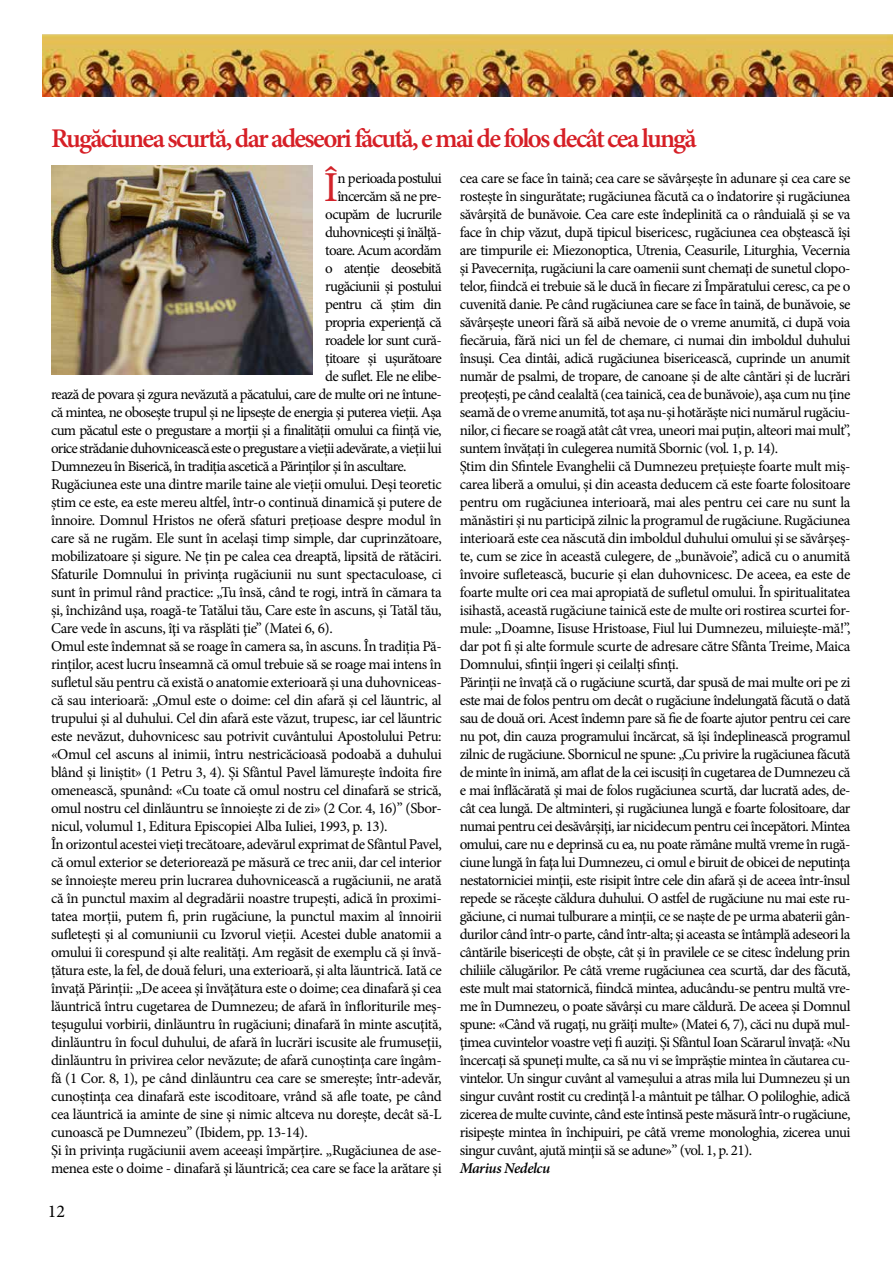
<style>
.page{position:relative;width:893px;height:1263px;background:#fff}
.page>*{position:absolute;margin:0;border:0;box-sizing:border-box;transform-origin:0 0}
.t1{font:42.75px "Minion Pro";color:#d2232a}
.t2{font:600 27px "Minion Pro";letter-spacing:-.065em;color:#d61f26}
.t3{font:18px "Minion Pro";color:#000}
.t4{font:15px/18px "Minion Pro";letter-spacing:-.035em;color:#000}
.t5{font:15px "Minion Pro";letter-spacing:-.055em;color:#000}
.t6{font:italic 600 15px "Minion Pro";letter-spacing:-.03em;color:#000}
</style>
<div class="page">
<img style="left:43px;top:34px;width:850px;height:63px">
<img style="left:51px;top:166px;width:262px;height:209px">
<h2 class="t2" style="left:51px;top:120px;width:647px">Rugăciunea scurtă, dar adeseori făcută, e mai de folos decât cea lungă</h2>
<h1 class="t1" style="left:324px;top:159px;width:16px">Î</h1>
<p class="t4" style="left:337px;top:169px;width:106px">n perioada postului</p>
<p class="t4" style="left:460px;top:169px;width:392px">cea care se face în taină; cea care se săvârşeşte în adunare şi cea care se rosteşte în singurătate; rugăciunea făcută ca o îndatorire şi rugăciunea săvârşită de bunăvoie. Cea care este îndeplinită ca o rânduială şi se va face în chip văzut, după tipicul bisericesc, rugăciunea cea obştească îşi are timpurile ei: Miezonoptica, Utrenia, Ceasurile, Liturghia, Vecernia şi Pavecerniţa, rugăciuni la care oamenii sunt chemaţi de sunetul clopo&shy;telor, fiindcă ei trebuie să le ducă în fiecare zi Împăratului ceresc, ca pe o cuvenită danie. Pe când rugăciunea care se face în taină, de bunăvoie, se săvârşeşte uneori fără să aibă nevoie de o vreme anumită, ci după voia fiecăruia, fără nici un fel de chemare, ci numai din imboldul duhului însuşi. Cea dintâi, adică rugăciunea bisericească, cuprinde un anumit număr de psalmi, de tropare, de canoane şi de alte cântări şi de lucrări preoţeşti, pe când cealaltă (cea tainică, cea de bunăvoie), aşa cum nu ţine seamă de o vreme anumită, tot aşa nu-şi hotărăşte nici numărul rugăciu&shy;nilor, ci fiecare se roagă atât cât vrea, uneori mai puţin, alteori mai mult”, suntem învățați în culegerea numită Sbornic (vol. 1, p. 14).<br>Știm din Sfintele Evanghelii că Dumnezeu prețuiește foarte mult miș&shy;carea liberă a omului, și din aceasta deducem că este foarte folositoare pentru om rugăciunea interioară, mai ales pentru cei care nu sunt la mănăstiri și nu participă zilnic la programul de rugăciune. Rugăciunea interioară este cea născută din imboldul duhului omului și se săvârșeș&shy;te, cum se zice în această culegere, de „bunăvoie”, adică cu o anumită învoire sufletească, bucurie și elan duhovnicesc. De aceea, ea este de foarte multe ori cea mai apropiată de sufletul omului. În spiritualitatea isihastă, această rugăciune tainică este de multe ori rostirea scurtei for&shy;mule: „Doamne, Iisuse Hristoase, Fiul lui Dumnezeu, miluiește-mă!”, dar pot fi și alte formule scurte de adresare către Sfânta Treime, Maica Domnului, sfinții îngeri și ceilalți sfinți.<br>Părinții ne învață că o rugăciune scurtă, dar spusă de mai multe ori pe zi este mai de folos pentru om decât o rugăciune îndelungată făcută o dată sau de două ori. Acest îndemn pare să fie de foarte ajutor pentru cei care nu pot, din cauza programului încărcat, să își îndeplinească programul zilnic de rugăciune. Sbornicul ne spune: „Cu privire la rugăciunea făcută de minte în inimă, am aflat de la cei iscusiţi în cugetarea de Dumnezeu că e mai înflăcărată şi mai de folos rugăciunea scurtă, dar lucrată ades, de&shy;cât cea lungă. De altminteri, şi rugăciunea lungă e foarte folositoare, dar numai pentru cei desăvârşiţi, iar nicidecum pentru cei începători. Mintea omului, care nu e deprinsă cu ea, nu poate rămâne multă vreme în rugă&shy;ciune lungă în faţa lui Dumnezeu, ci omul e biruit de obicei de neputinţa nestatorniciei minţii, este risipit între cele din afară şi de aceea într-însul repede se răceşte căldura duhului. O astfel de rugăciune nu mai este ru&shy;găciune, ci numai tulburare a minţii, ce se naşte de pe urma abaterii gân&shy;durilor când într-o parte, când într-alta; şi aceasta se întâmplă adeseori la cântările bisericeşti de obşte, cât şi în pravilele ce se citesc îndelung prin chiliile călugărilor. Pe câtă vreme rugăciunea cea scurtă, dar des făcută, este mult mai statornică, fiindcă mintea, aducându-se pentru multă vre&shy;me în Dumnezeu, o poate săvârşi cu mare căldură. De aceea şi Domnul spune: «Când vă rugaţi, nu grăiţi multe» (Matei 6, 7), căci nu după mul&shy;ţimea cuvintelor voastre veţi fi auziţi. Şi Sfântul Ioan Scărarul învaţă: «Nu încercaţi să spuneţi multe, ca să nu vi se împrăştie mintea în căutarea cu&shy;vintelor. Un singur cuvânt al vameşului a atras mila lui Dumnezeu şi un singur cuvânt rostit cu credinţă l-a mântuit pe tâlhar. O poliloghie, adică zicerea de multe cuvinte, când este întinsă peste măsură într-o rugăciune, risipeşte mintea în închipuiri, pe câtă vreme monologhia, zicerea unui singur cuvânt, ajută minţii să se adune»” (vol. 1, p. 21).</p>
<p class="t6" style="left:460px;top:1158px;width:92px">Marius Nedelcu</p>
<p class="t5" style="left:337px;top:186px;width:106px">încercăm să ne pre-</p>
<p class="t4" style="left:325px;top:205px;width:118px">ocupăm de lucrurile</p>
<p class="t4" style="left:325px;top:223px;width:118px">duhovnicești și înălță-</p>
<p class="t5" style="left:325px;top:240px;width:118px">toare. Acum acordăm</p>
<p class="t4" style="left:325px;top:259px;width:118px">o atenție deosebită</p>
<p class="t4" style="left:325px;top:277px;width:118px">rugăciunii și postului</p>
<p class="t4" style="left:325px;top:295px;width:118px">pentru că știm din</p>
<p class="t4" style="left:325px;top:313px;width:118px">propria experiență că</p>
<p class="t4" style="left:325px;top:331px;width:118px">roadele lor sunt cură-</p>
<p class="t5" style="left:325px;top:348px;width:118px">țitoare și ușurătoare</p>
<p class="t4" style="left:325px;top:367px;width:118px">de suflet. Ele ne elibe-</p>
<p class="t4" style="left:51px;top:385px;width:392px">rează de povara și zgura nevăzută a păcatului, care de multe ori ne întune-</p>
<p class="t4" style="left:51px;top:403px;width:392px">că mintea, ne obosește trupul și ne lipsește de energia și puterea vieții. Așa</p>
<p class="t4" style="left:51px;top:421px;width:392px">cum păcatul este o pregustare a morții și a finalității omului ca ființă vie,</p>
<p class="t4" style="left:51px;top:439px;width:392px">orice strădanie duhovnicească este o pregustare a vieții adevărate, a vieții lui</p>
<p class="t4" style="left:51px;top:457px;width:357px">Dumnezeu în Biserică, în tradiția ascetică a Părinților și în ascultare.</p>
<p class="t4" style="left:51px;top:475px;width:392px">Rugăciunea este una dintre marile taine ale vieții omului. Deși teoretic</p>
<p class="t4" style="left:51px;top:493px;width:392px">știm ce este, ea este mereu altfel, într-o continuă dinamică și putere de</p>
<p class="t4" style="left:51px;top:511px;width:392px">înnoire. Domnul Hristos ne oferă sfaturi prețioase despre modul în</p>
<p class="t4" style="left:51px;top:529px;width:392px">care să ne rugăm. Ele sunt în același timp simple, dar cuprinzătoare,</p>
<p class="t4" style="left:51px;top:547px;width:392px">mobilizatoare și sigure. Ne țin pe calea cea dreaptă, lipsită de rătăciri.</p>
<p class="t4" style="left:51px;top:565px;width:392px">Sfaturile Domnului în privința rugăciunii nu sunt spectaculoase, ci</p>
<p class="t4" style="left:51px;top:583px;width:392px">sunt în primul rând practice: „Tu însă, când te rogi, intră în cămara ta</p>
<p class="t4" style="left:51px;top:601px;width:392px">şi, închizând uşa, roagă-te Tatălui tău, Care este în ascuns, şi Tatăl tău,</p>
<p class="t4" style="left:51px;top:619px;width:283px">Care vede în ascuns, îţi va răsplăti ţie” (Matei 6, 6).</p>
<p class="t4" style="left:51px;top:637px;width:392px">Omul este îndemnat să se roage în camera sa, în ascuns. În tradiția Pă-</p>
<p class="t4" style="left:51px;top:655px;width:392px">rinților, acest lucru înseamnă că omul trebuie să se roage mai intens în</p>
<p class="t4" style="left:51px;top:673px;width:392px">sufletul său pentru că există o anatomie exterioară și una duhovniceas-</p>
<p class="t4" style="left:51px;top:691px;width:392px">că sau interioară: „Omul este o doime: cel din afară şi cel lăuntric, al</p>
<p class="t4" style="left:51px;top:709px;width:392px">trupului şi al duhului. Cel din afară este văzut, trupesc, iar cel lăuntric</p>
<p class="t4" style="left:51px;top:727px;width:392px">este nevăzut, duhovnicesc sau potrivit cuvântului Apostolului Petru:</p>
<p class="t4" style="left:51px;top:745px;width:392px">«Omul cel ascuns al inimii, întru nestricăcioasă podoabă a duhului</p>
<p class="t4" style="left:51px;top:763px;width:392px">blând şi liniştit» (1 Petru 3, 4). Și Sfântul Pavel lămureşte îndoita fire</p>
<p class="t4" style="left:51px;top:781px;width:392px">omenească, spunând: «Cu toate că omul nostru cel dinafară se strică,</p>
<p class="t4" style="left:51px;top:799px;width:392px">omul nostru cel dinlăuntru se înnoieşte zi de zi» (2 Cor. 4, 16)” (Sbor-</p>
<p class="t4" style="left:51px;top:817px;width:338px">nicul, volumul 1, Editura Episcopiei Alba Iuliei, 1993, p. 13).</p>
<p class="t4" style="left:51px;top:835px;width:392px">În orizontul acestei vieți trecătoare, adevărul exprimat de Sfântul Pavel,</p>
<p class="t4" style="left:51px;top:853px;width:392px">că omul exterior se deteriorează pe măsură ce trec anii, dar cel interior</p>
<p class="t4" style="left:51px;top:871px;width:392px">se înnoiește mereu prin lucrarea duhovnicească a rugăciunii, ne arată</p>
<p class="t4" style="left:51px;top:889px;width:392px">că în punctul maxim al degradării noastre trupești, adică în proximi-</p>
<p class="t4" style="left:51px;top:907px;width:392px">tatea morții, putem fi, prin rugăciune, la punctul maxim al înnoirii</p>
<p class="t4" style="left:51px;top:925px;width:392px">sufletești și al comuniunii cu Izvorul vieții. Acestei duble anatomii a</p>
<p class="t4" style="left:51px;top:943px;width:392px">omului îi corespund și alte realități. Am regăsit de exemplu că și învă-</p>
<p class="t4" style="left:51px;top:961px;width:392px">țătura este, la fel, de două feluri, una exterioară, și alta lăuntrică. Iată ce</p>
<p class="t4" style="left:51px;top:979px;width:392px">învață Părinții: „De aceea şi învăţătura este o doime; cea dinafară şi cea</p>
<p class="t4" style="left:51px;top:997px;width:392px">lăuntrică întru cugetarea de Dumnezeu; de afară în înfloriturile meş-</p>
<p class="t4" style="left:51px;top:1015px;width:392px">teşugului vorbirii, dinlăuntru în rugăciuni; dinafară în minte ascuţită,</p>
<p class="t4" style="left:51px;top:1033px;width:392px">dinlăuntru în focul duhului, de afară în lucrări iscusite ale frumuseţii,</p>
<p class="t4" style="left:51px;top:1051px;width:392px">dinlăuntru în privirea celor nevăzute; de afară cunoştinţa care îngâm-</p>
<p class="t4" style="left:51px;top:1069px;width:392px">fă (1 Cor. 8, 1), pe când dinlăuntru cea care se smereşte; într-adevăr,</p>
<p class="t4" style="left:51px;top:1087px;width:392px">cunoştinţa cea dinafară este iscoditoare, vrând să afle toate, pe când</p>
<p class="t4" style="left:51px;top:1105px;width:392px">cea lăuntrică ia aminte de sine şi nimic altceva nu doreşte, decât să-L</p>
<p class="t4" style="left:51px;top:1123px;width:258px">cunoască pe Dumnezeu” (Ibidem, pp. 13-14).</p>
<p class="t4" style="left:51px;top:1141px;width:392px">Și în privința rugăciunii avem aceeași împărțire. „Rugăciunea de ase-</p>
<p class="t4" style="left:51px;top:1159px;width:392px">menea este o doime - dinafară şi lăuntrică; cea care se face la arătare şi</p>
<p class="t3" style="left:48px;top:1199px;width:19px">12</p>
</div>
